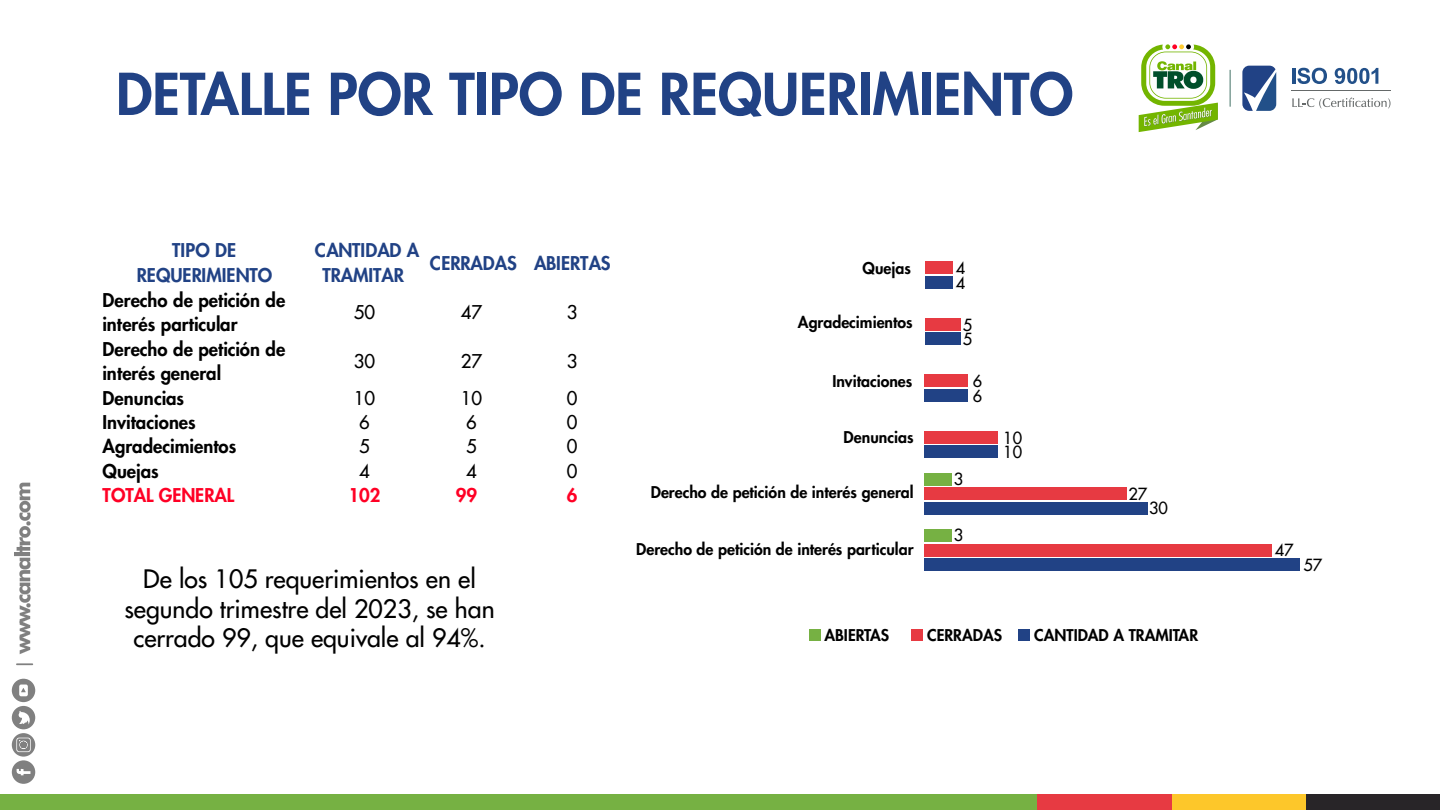
<style>
.page{position:relative;width:1440px;height:810px;background:#fff}
.page>*{position:absolute;margin:0;border:0;box-sizing:border-box;transform-origin:0 0}
.t1{font:800 56.1px "Futura";color:#214285}
.t2{font:24.75px/29.7px "Futura";color:#000;text-align:center}
.t3{font:800 18.52px/24.4px "Futura";color:#000}
.t4{font:800 18.52px/24.4px "Futura";letter-spacing:.005em;color:#214285;text-align:center}
.t5{font:18.52px "Futura";color:#000}
.t6{font:800 18.52px "Futura";color:#ff0025}
.t7{font:800 18.52px "Futura";letter-spacing:-.015em;color:#214285}
.t8{font:16.27px/14.5px "Futura";color:#000}
.t9{font:800 15.83px "Futura";color:#000}
</style>
<div class="page">
<div style="left:0;top:794px;width:1038px;height:16px;background:#76b143"></div>
<div style="left:1038px;top:794px;width:134px;height:16px;background:#e73a42"></div>
<div style="left:1172px;top:794px;width:134px;height:16px;background:#fdc72a"></div>
<div style="left:1306px;top:794px;width:134px;height:16px;background:#282528"></div>
<svg style="left:12px;top:679px;width:23px;height:105px"></svg>
<svg style="left:14px;top:483px;width:17px;height:171px"></svg>
<svg style="left:16px;top:663px;width:17px;height:2px"></svg>
<svg style="left:1242px;top:66px;width:34px;height:45px"></svg>
<svg style="left:1292px;top:98px;width:99px;height:11px"></svg>
<hr style="left:1291px;top:90px;width:99px;height:1px;background:#656969">
<hr style="left:1292px;top:68px;width:3px;height:16px;background:#225089">
<svg style="left:1297px;top:68px;width:30px;height:16px"></svg>
<svg style="left:1335px;top:68px;width:43px;height:16px"></svg>
<hr style="left:1230px;top:70px;width:1px;height:37px;background:#0d4a3b">
<svg style="left:1139px;top:44px;width:79px;height:88px"></svg>
<div style="left:925px;top:262px;width:28px;height:12px;background:#e73a42"></div>
<div style="left:925px;top:276px;width:28px;height:13px;background:#214285"></div>
<div style="left:925px;top:318px;width:35px;height:13px;background:#e73a42"></div>
<div style="left:925px;top:333px;width:35px;height:12px;background:#214285"></div>
<div style="left:925px;top:529px;width:27px;height:13px;background:#76b143"></div>
<div style="left:925px;top:473px;width:27px;height:12px;background:#76b143"></div>
<div style="left:925px;top:375px;width:43px;height:12px;background:#e73a42"></div>
<div style="left:925px;top:389px;width:43px;height:13px;background:#214285"></div>
<div style="left:925px;top:431px;width:73px;height:13px;background:#e73a42"></div>
<div style="left:925px;top:446px;width:73px;height:12px;background:#214285"></div>
<div style="left:925px;top:487px;width:202px;height:13px;background:#e73a42"></div>
<div style="left:925px;top:502px;width:223px;height:12px;background:#214285"></div>
<div style="left:925px;top:544px;width:347px;height:12px;background:#e73a42"></div>
<div style="left:925px;top:558px;width:375px;height:13px;background:#214285"></div>
<div style="left:809px;top:629px;width:12px;height:12px;background:#76b143"></div>
<div style="left:911px;top:629px;width:12px;height:12px;background:#e73a42"></div>
<div style="left:1018px;top:629px;width:12px;height:12px;background:#214285"></div>
<h1 class="t1" style="left:116px;top:57px;width:959px">DETALLE POR TIPO DE REQUERIMIENTO</h1>
<p class="t4" style="left:137px;top:238px;width:137px">TIPO DE<br>REQUERIMIENTO</p>
<p class="t4" style="left:315px;top:238px;width:106px">CANTIDAD A<br>TRAMITAR</p>
<p class="t7" style="left:430px;top:251px;width:182px">CERRADAS ABIERTAS</p>
<p class="t3" style="left:103px;top:288px;width:184px">Derecho de petición de interés particular</p>
<p class="t3" style="left:103px;top:336px;width:184px">Derecho de petición de interés general</p>
<p class="t5" style="left:354px;top:300px;width:23px">50</p>
<p class="t5" style="left:461px;top:300px;width:23px">47</p>
<p class="t5" style="left:567px;top:300px;width:12px">3</p>
<p class="t5" style="left:354px;top:349px;width:23px">30</p>
<p class="t5" style="left:461px;top:349px;width:23px">27</p>
<p class="t5" style="left:567px;top:349px;width:12px">3</p>
<p class="t3" style="left:103px;top:385px;width:83px">Denuncias</p>
<p class="t5" style="left:354px;top:386px;width:23px">10</p>
<p class="t5" style="left:461px;top:386px;width:23px">10</p>
<p class="t5" style="left:567px;top:386px;width:12px">0</p>
<p class="t3" style="left:103px;top:410px;width:95px">Invitaciones</p>
<p class="t5" style="left:359px;top:410px;width:12px">6</p>
<p class="t5" style="left:466px;top:410px;width:12px">6</p>
<p class="t5" style="left:567px;top:410px;width:12px">0</p>
<p class="t3" style="left:103px;top:434px;width:135px">Agradecimientos</p>
<p class="t5" style="left:359px;top:434px;width:12px">5</p>
<p class="t5" style="left:466px;top:434px;width:12px">5</p>
<p class="t5" style="left:567px;top:434px;width:12px">0</p>
<p class="t3" style="left:103px;top:458px;width:58px">Quejas</p>
<p class="t5" style="left:359px;top:459px;width:12px">4</p>
<p class="t5" style="left:466px;top:459px;width:12px">4</p>
<p class="t5" style="left:567px;top:459px;width:12px">0</p>
<p class="t6" style="left:103px;top:483px;width:133px">TOTAL GENERAL</p>
<p class="t6" style="left:349px;top:483px;width:33px">102</p>
<p class="t6" style="left:456px;top:483px;width:23px">99</p>
<p class="t6" style="left:567px;top:483px;width:12px">6</p>
<p class="t9" style="left:863px;top:258px;width:50px">Quejas</p>
<p class="t9" style="left:798px;top:312px;width:116px">Agradecimientos</p>
<p class="t9" style="left:832px;top:370px;width:82px">Invitaciones</p>
<p class="t9" style="left:844px;top:426px;width:71px">Denuncias</p>
<p class="t9" style="left:651px;top:481px;width:264px">Derecho de petición de interés general</p>
<p class="t9" style="left:636px;top:539px;width:279px">Derecho de petición de interés particular</p>
<p class="t8" style="left:956px;top:261px;width:11px">4<br>4</p>
<p class="t8" style="left:963px;top:317px;width:11px">5<br>5</p>
<p class="t8" style="left:973px;top:373px;width:11px;line-height:15px">6<br>6</p>
<p class="t8" style="left:954px;top:472px;width:11px">3</p>
<p class="t8" style="left:954px;top:528px;width:11px">3</p>
<p class="t8" style="left:1003px;top:430px;width:20px;line-height:14.1px">10<br>10</p>
<p class="t8" style="left:1128px;top:487px;width:20px">27</p>
<p class="t8" style="left:1149px;top:501px;width:20px">30</p>
<h2 class="t2" style="left:124px;top:564px;width:372px">De los 105 requerimientos en el segundo trimestre del 2023, se han cerrado 99, que equivale al 94%.</h2>
<p class="t9" style="left:824px;top:625px;width:66px">ABIERTAS</p>
<p class="t9" style="left:927px;top:625px;width:76px">CERRADAS</p>
<p class="t9" style="left:1034px;top:625px;width:165px">CANTIDAD A TRAMITAR</p>
<p class="t8" style="left:1275px;top:543px;width:20px">47</p>
<p class="t8" style="left:1303px;top:557px;width:20px">57</p>
</div>
